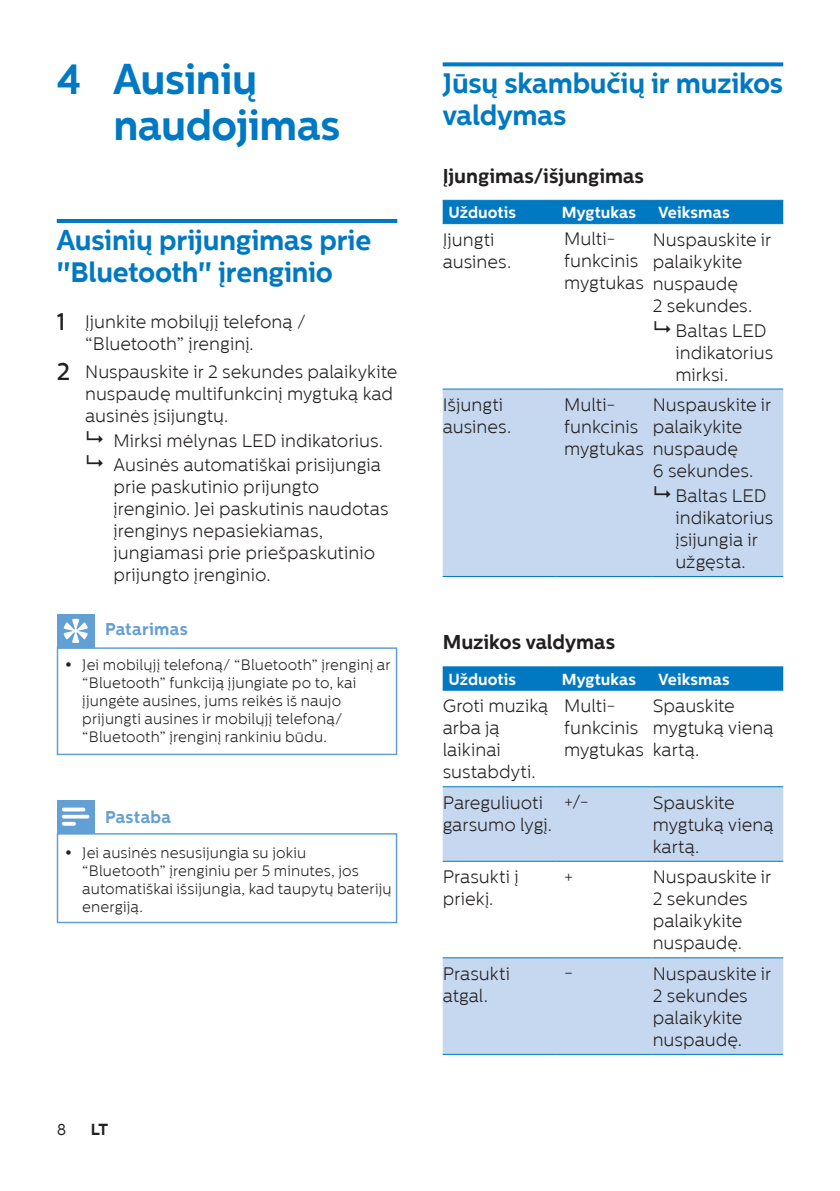
<style>
.page{position:relative;width:840px;height:1191px;background:#fff}
.page>*{position:absolute;margin:0;border:0;box-sizing:border-box;transform-origin:0 0}
.LIELAIS_VIRSRAKSTS{font:700 42px/46px "Centrale Sans";letter-spacing:-.01em;color:#0079c2}
.VIRSRAKSTS{font:700 28px/32px "Centrale Sans";letter-spacing:-.01em;color:#0079c2}
.bolds{font:700 20px "Centrale Sans";color:#231f20}
.PARASTS{font:300 18px/22px "Centrale Sans";color:#231f20}
.AR_BULTU_atkāpe{font:300 18px/22px "Centrale Sans";color:#231f20}
.NUMURETS{font:300 18px/22px "Centrale Sans";color:#231f20}
.AR_BULTU{font:300 18px/22px "Centrale Sans";color:#231f20}
.KASTE_piezīme{font:700 17px "Centrale Sans";letter-spacing:.015em;color:#629fd5}
.t1{font:700 16px "Centrale Sans";letter-spacing:.005em;color:#fff}
.t2{font:700 16px "Centrale Sans";color:#231f20}
.t3{font:16px "Centrale Sans";color:#231f20}
.PIEZĪME{font:300 15px/18px "Centrale Sans";letter-spacing:.01em;color:#231f20}
.s1{font-weight:500;font-size:24px}
</style>
<div class="page">
<hr style="left:57px;top:219px;width:340px;height:4px;background:#0079c2">
<svg style="left:442px;top:62px;width:340px;height:4px"></svg>
<div style="left:442px;top:201px;width:340px;height:22px;background:#0079c2"></div>
<div style="left:442px;top:389px;width:340px;height:187px;background:#c6d8ef"></div>
<hr style="left:442px;top:388px;width:114px;height:1px;background:#0079c2">
<hr style="left:556px;top:388px;width:96px;height:1px;background:#0079c2">
<hr style="left:652px;top:388px;width:130px;height:1px;background:#0079c2">
<hr style="left:442px;top:576px;width:114px;height:1px;background:#0079c2">
<hr style="left:556px;top:576px;width:96px;height:1px;background:#0079c2">
<hr style="left:652px;top:576px;width:130px;height:1px;background:#0079c2">
<hr style="left:442px;top:200px;width:114px;height:1px;background:#0079c2">
<hr style="left:556px;top:200px;width:96px;height:1px;background:#0079c2">
<hr style="left:652px;top:200px;width:130px;height:1px;background:#0079c2">
<hr style="left:442px;top:223px;width:114px;height:1px;background:#0079c2">
<hr style="left:556px;top:223px;width:96px;height:1px;background:#0079c2">
<hr style="left:652px;top:223px;width:130px;height:1px;background:#0079c2">
<div style="left:442px;top:667px;width:340px;height:22px;background:#0079c2"></div>
<svg style="left:442px;top:787px;width:340px;height:266px;fill:#c6d8ef"></svg>
<hr style="left:442px;top:786px;width:114px;height:1px;background:#0079c2">
<hr style="left:556px;top:786px;width:96px;height:1px;background:#0079c2">
<hr style="left:652px;top:786px;width:130px;height:1px;background:#0079c2">
<hr style="left:442px;top:860px;width:114px;height:1px;background:#0079c2">
<hr style="left:556px;top:860px;width:96px;height:1px;background:#0079c2">
<hr style="left:652px;top:860px;width:130px;height:1px;background:#0079c2">
<hr style="left:442px;top:957px;width:114px;height:1px;background:#0079c2">
<hr style="left:556px;top:957px;width:96px;height:1px;background:#0079c2">
<hr style="left:652px;top:957px;width:130px;height:1px;background:#0079c2">
<hr style="left:442px;top:1053px;width:114px;height:1px;background:#0079c2">
<hr style="left:556px;top:1053px;width:96px;height:1px;background:#0079c2">
<hr style="left:652px;top:1053px;width:130px;height:1px;background:#0079c2">
<hr style="left:442px;top:666px;width:114px;height:1px;background:#0079c2">
<hr style="left:556px;top:666px;width:96px;height:1px;background:#0079c2">
<hr style="left:652px;top:666px;width:130px;height:1px;background:#0079c2">
<hr style="left:442px;top:689px;width:114px;height:1px;background:#0079c2">
<hr style="left:556px;top:689px;width:96px;height:1px;background:#0079c2">
<hr style="left:652px;top:689px;width:130px;height:1px;background:#0079c2">
<div style="left:57px;top:647px;width:340px;height:108px;border:2px solid #629fd5"></div>
<div style="left:57px;top:614px;width:38px;height:34px;background:#629fd5"></div>
<svg style="left:64px;top:619px;width:24px;height:24px"></svg>
<div style="left:57px;top:833px;width:340px;height:90px;border:2px solid #629fd5"></div>
<div style="left:57px;top:799px;width:38px;height:34px;background:#629fd5"></div>
<svg style="left:62px;top:807px;width:27px;height:18px"></svg>
<svg style="left:654px;top:486px;width:16px;height:12px"></svg>
<p class="LIELAIS_VIRSRAKSTS" style="left:113px;top:56px;width:228px;text-indent:-57px">4 Ausinių naudojimas</p>
<p class="VIRSRAKSTS" style="left:57px;top:223px;width:316px">Ausinių prijungimas prie "Bluetooth" įrenginio</p>
<p class="NUMURETS" style="left:85px;top:311px;width:222px;text-indent:-28px"><span class="s1">1</span> Įjunkite mobilųjį telefoną / “Bluetooth” įrenginį.</p>
<p class="NUMURETS" style="left:85px;top:360px;width:313px;text-indent:-28px"><span class="s1">2</span> Nuspauskite ir 2 sekundes palaikykite nuspaudę multifunkcinį mygtuką kad ausinės įsijungtų.</p>
<p class="AR_BULTU_atkāpe" style="left:113px;top:429px;width:271px">Mirksi mėlynas LED indikatorius.</p>
<p class="AR_BULTU_atkāpe" style="left:113px;top:454px;width:276px">Ausinės automatiškai prisijungia prie paskutinio prijungto įrenginio. Jei paskutinis naudotas įrenginys nepasiekiamas, jungiamasi prie priešpaskutinio prijungto įrenginio.</p>
<p class="KASTE_piezīme" style="left:105px;top:619px;width:84px">Patarimas</p>
<p class="PIEZĪME" style="left:82px;top:655px;width:310px">Jei mobilųjį telefoną/ “Bluetooth” įrenginį ar “Bluetooth” funkciją įjungiate po to, kai įjungėte ausines, jums reikės iš naujo prijungti ausines ir mobilųjį telefoną/ “Bluetooth” įrenginį rankiniu būdu.</p>
<p class="KASTE_piezīme" style="left:105px;top:807px;width:68px">Pastaba</p>
<p class="PIEZĪME" style="left:82px;top:843px;width:311px">Jei ausinės nesusijungia su jokiu “Bluetooth” įrenginiu per 5 minutes, jos automatiškai išsijungia, kad taupytų baterijų energiją.</p>
<p class="t3" style="left:57px;top:1120px;width:11px">8</p>
<p class="t2" style="left:91px;top:1119px;width:19px">LT</p>
<p class="VIRSRAKSTS" style="left:442px;top:67px;width:342px">Jūsų skambučių ir muzikos valdymas</p>
<p class="bolds" style="left:442px;top:164px;width:203px">Įjungimas/išjungimas</p>
<p class="t1" style="left:448px;top:203px;width:69px">Užduotis</p>
<p class="t1" style="left:561px;top:203px;width:76px">Mygtukas</p>
<p class="t1" style="left:658px;top:203px;width:73px">Veiksmas</p>
<p class="PARASTS" style="left:442px;top:228px;width:70px">Įjungti ausines.</p>
<p class="PARASTS" style="left:564px;top:228px;width:81px">Multi&shy;funkcinis mygtukas</p>
<p class="PARASTS" style="left:652px;top:228px;width:120px">Nuspauskite ir palaikykite nuspaudę<br>2 sekundes.</p>
<p class="AR_BULTU" style="left:675px;top:319px;width:99px">Baltas LED indikatorius mirksi.</p>
<p class="PARASTS" style="left:442px;top:394px;width:70px">Išjungti ausines.</p>
<p class="PARASTS" style="left:564px;top:393px;width:81px">Multi&shy;funkcinis mygtukas</p>
<p class="PARASTS" style="left:652px;top:394px;width:120px">Nuspauskite ir palaikykite nuspaudę<br>6 sekundes.</p>
<p class="AR_BULTU" style="left:675px;top:484px;width:99px">Baltas LED indikatorius įsijungia ir užgęsta.</p>
<p class="bolds" style="left:442px;top:630px;width:174px">Muzikos valdymas</p>
<p class="t1" style="left:448px;top:669px;width:69px">Užduotis</p>
<p class="t1" style="left:561px;top:669px;width:76px">Mygtukas</p>
<p class="t1" style="left:658px;top:669px;width:73px">Veiksmas</p>
<p class="PARASTS" style="left:442px;top:695px;width:107px">Groti muziką arba ją laikinai sustabdyti.</p>
<p class="PARASTS" style="left:564px;top:694px;width:81px">Multi&shy;funkcinis mygtukas</p>
<p class="PARASTS" style="left:652px;top:695px;width:122px">Spauskite mygtuką vieną kartą.</p>
<p class="PARASTS" style="left:442px;top:791px;width:111px">Pareguliuoti garsumo lygį.</p>
<p class="PARASTS" style="left:564px;top:791px;width:26px">+/-</p>
<p class="PARASTS" style="left:652px;top:791px;width:122px">Spauskite mygtuką vieną kartą.</p>
<p class="PARASTS" style="left:442px;top:866px;width:77px">Prasukti į priekį.</p>
<p class="PARASTS" style="left:564px;top:865px;width:11px">+</p>
<p class="PARASTS" style="left:652px;top:866px;width:120px">Nuspauskite ir<br>2 sekundes palaikykite nuspaudę.</p>
<p class="PARASTS" style="left:442px;top:962px;width:69px">Prasukti atgal.</p>
<p class="PARASTS" style="left:564px;top:962px;width:11px">-</p>
<p class="PARASTS" style="left:652px;top:962px;width:120px">Nuspauskite ir<br>2 sekundes palaikykite nuspaudę.</p>
</div>
